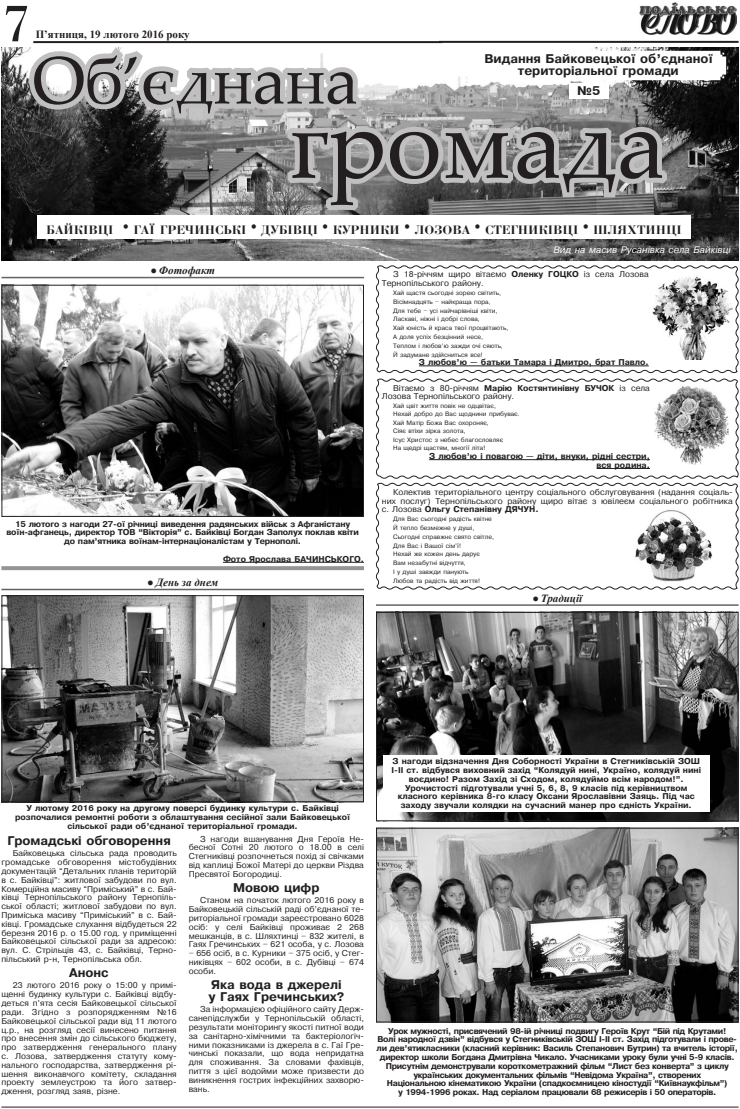
<style>
.page{position:relative;width:740px;height:1109px;background:#fff}
.page>*{position:absolute;margin:0;border:0;box-sizing:border-box;transform-origin:0 0}
.t1{font:98px "Palatino Linotype";color:#231f20}
.t2{font:67px "Palatino Linotype";color:#231f20}
.t3{font:54px "Uk Bodoni";color:#231f20}
.t4{font:700 13px "Uk Bodoni";color:#231f20}
.t5{font:700 12px/12px "Ukrainian Pragmatica";color:#231f20;text-align:center}
.t6{font:italic 700 11px "Times New Roman";color:#231f20}
.t7{font:700 11px "Times New Roman";color:#231f20}
.t8{font:italic 9px "Ukrainian Pragmatica";color:#fff}
.t9{font:8px/8.8px "Ukrainian Pragmatica";color:#231f20;text-align:justify}
.t10{font:700 8px/8.8px "Ukrainian Pragmatica";color:#231f20;text-align:center}
.t11{font:700 8px/8.8px "Ukrainian Pragmatica";letter-spacing:-.04em;color:#231f20;text-align:center}
.t12{font:700 8px/8.8px "Ukrainian Pragmatica";letter-spacing:-.02em;color:#231f20;text-align:center}
.t13{font:6px/8.8px "Ukrainian Pragmatica";color:#231f20}
.s1{font-family:"Ukrainian Pragmatica";font-size:20px}
.s2{font-weight:400;font-style:normal}
.s3{font-weight:700}
</style>
<div class="page">
<img style="left:639px;top:3px;width:97px;height:32px">
<hr style="left:1px;top:1106px;width:737px;height:1px;background:#231f20">
<hr style="left:33px;top:41px;width:409px;height:2px;background:#231f20">
<hr style="left:439px;top:41px;width:299px;height:2px;background:#231f20">
<hr style="left:2px;top:277px;width:362px;height:1px;background:#636366">
<hr style="left:376px;top:604px;width:362px;height:2px;background:#636366">
<svg style="left:375px;top:265px;width:364px;height:108px"></svg>
<svg style="left:375px;top:378px;width:364px;height:101px"></svg>
<img style="left:653px;top:275px;width:79px;height:85px">
<img style="left:654px;top:385px;width:75px;height:79px">
<svg style="left:375px;top:482px;width:364px;height:108px"></svg>
<img style="left:634px;top:507px;width:79px;height:76px">
<img style="left:1px;top:47px;width:737px;height:214px">
<svg style="left:436px;top:122px;width:82px;height:986px"></svg>
<svg style="left:504px;top:119px;width:168px;height:83px"></svg>
<svg style="left:22px;top:41px;width:202px;height:82px"></svg>
<svg style="left:205px;top:62px;width:56px;height:1046px"></svg>
<svg style="left:277px;top:239px;width:57px;height:869px"></svg>
<svg style="left:242px;top:59px;width:209px;height:156px"></svg>
<svg style="left:471px;top:51px;width:255px;height:29px"></svg>
<div style="left:37px;top:215px;width:654px;height:24px;background:#fff"></div>
<div style="left:569px;top:83px;width:40px;height:16px;background:#fff"></div>
<img style="left:378px;top:614px;width:358px;height:205px">
<div style="left:376px;top:612px;width:362px;height:209px;border:1px solid #231f20"></div>
<div style="left:383px;top:755px;width:327px;height:56px;background:#fff"></div>
<img style="left:378px;top:829px;width:358px;height:191px">
<div style="left:376px;top:827px;width:362px;height:195px;border:1px solid #231f20"></div>
<svg style="left:1px;top:566px;width:363px;height:4px"></svg>
<hr style="left:223px;top:562px;width:141px;height:1px;background:#231f20">
<img style="left:3px;top:287px;width:359px;height:228px">
<div style="left:1px;top:285px;width:363px;height:232px;border:1px solid #231f20"></div>
<hr style="left:1px;top:588px;width:363px;height:2px;background:#636366">
<img style="left:3px;top:597px;width:359px;height:203px">
<div style="left:1px;top:595px;width:363px;height:207px;border:1px solid #231f20"></div>
<h3 class="t3" style="left:2px;top:-5px;width:30px">7</h3>
<h3 class="t7" style="left:36px;top:26px;width:155px">П’ятниця, 19 лютого 2016 року</h3>
<h2 class="t2" style="left:33px;top:33px;width:327px">Об’єднана</h2>
<h3 class="t5" style="left:484px;top:53px;width:230px">Видання Байковецької об’єднаної територіальної громади</h3>
<h3 class="t5" style="left:577px;top:85px;width:24px">№5</h3>
<h1 class="t1" style="left:289px;top:75px;width:379px">громада</h1>
<h3 class="t4" style="left:46px;top:223px;width:637px">Байківці <span class="s1">•</span>Гаї Гречинські<span class="s1">•</span>Дубівці<span class="s1">•</span>Курники<span class="s1">•</span>Лозова<span class="s1">•</span>Стегниківці<span class="s1">•</span>Шляхтинці</h3>
<h3 class="t6" style="left:150px;top:262px;width:66px"><span class="s2">●</span> Фотофакт</h3>
<p class="t12" style="left:6px;top:519px;width:354px">15 лютого з нагоди 27-ої річниці виведення радянських військ з Афганістану воїн-афганець, директор ТОВ “Вікторія” с. Байківці Богдан Заполух поклав квіти до пам’ятника воїнам-інтернаціоналістам у Тернополі.</p>
<p class="t10" style="left:223px;top:554px;width:142px">Фото Ярослава БАЧИНСЬКОГО.</p>
<h3 class="t6" style="left:147px;top:574px;width:73px"><span class="s2">●</span> День за днем</h3>
<p class="t8" style="left:553px;top:245px;width:179px">Вид на масив Русанівка села Байківці</p>
<p class="t9" style="left:382px;top:270px;width:268px;text-indent:11px">З 18-річчям щиро вітаємо <span class="s3">Оленку ГОЦКО</span> із села Лозова<br>Тернопільського району.</p>
<p class="t13" style="left:393px;top:288px;width:117px">Хай щастя сьогодні зорею світить,<br>Вісімнадцять – найкраща пора,<br>Для тебе – усі найчарівніші квіти,<br>Ласкаві, ніжні і добрі слова,<br>Хай юність й краса твої процвітають,<br>А доля успіх безцінний несе,<br>Теплом і любов’ю зажди очі сяють,<br>Й задумане здійсниться все!</p>
<p class="t10" style="left:419px;top:358px;width:231px">З любов’ю — батьки Тамара і Дмитро, брат Павло.</p>
<p class="t9" style="left:382px;top:383px;width:270px;text-indent:11px">Вітаємо з 80-річчям <span class="s3">Марію Костянтинівну БУЧОК</span> із села<br>Лозова Тернопільського району.</p>
<p class="t13" style="left:393px;top:401px;width:128px;line-height:8.5px">Хай цвіт життя повік не одцвітає,<br>Нехай добро до Вас щоднини прибуває.<br>Хай Матір Божа Вас охороняє,<br>Сіяє втіхи зірка золота,<br>Ісус Христос з небес благословляє<br>На щедрі щастям, многії літа!</p>
<p class="t10" style="left:429px;top:452px;width:222px;text-align:right">З любов’ю і повагою — діти, внуки, рідні сестри, вся родина.</p>
<p class="t9" style="left:382px;top:487px;width:352px;text-indent:11px">Колектив територіального центру соціального обслуговування (надання соціаль&shy;них послуг) Тернопільського району щиро вітає з ювілеєм соціального робітника с. Лозова <span class="s3">Ольгу Степанівну ДЯЧУН.</span></p>
<p class="t13" style="left:393px;top:514px;width:102px">Для Вас сьогодні радість квітне<br>Й тепло безмежне у душі,<br>Сьогодні справжнє свято світле,<br>Для Вас і Вашої сім’ї!<br>Нехай же кожен день дарує<br>Вам незабутні відчуття,<br>І у душі завжди панують<br>Любов та радість від життя!</p>
<h3 class="t6" style="left:532px;top:590px;width:51px"><span class="s2">●</span> Традиції</h3>
<p class="t10" style="left:15px;top:804px;width:336px">У лютому 2016 року на другому поверсі будинку культури с. Байківці розпочалися ремонтні роботи з облаштування сесійної зали Байковецької сільської ради об’єднаної територіальної громади.</p>
<h3 class="t5" style="left:7px;top:834px;width:165px">Громадські обговорення</h3>
<p class="t9" style="left:1px;top:849px;width:177px;text-indent:11px">Байковецька сільська рада проводить громадське обговорення містобудівних документацій “Детальних планів територій в с. Байківці”: житлової забудови по вул.<br>Комерційна масиву “Приміський” в с. Бай&shy;ківці Тернопільського району Тернопіль&shy;ської області; житлової забудови по вул.<br>Приміська масиву “Приміський” в с. Бай&shy;ківці. Громадське слухання відбудеться 22 березня 2016 р. о 15.00 год. у приміщенні Байковецької сільської ради за адресою: вул. С. Стрільців 43, с. Байківці, Терно&shy;пільський р-н, Тернопільська обл.</p>
<h3 class="t5" style="left:69px;top:966px;width:41px">Анонс</h3>
<p class="t9" style="left:1px;top:981px;width:177px;text-indent:11px">23 лютого 2016 року о 15:00 у примі&shy;щенні будинку культури с. Байківці відбу&shy;деться п’ята сесія Байковецької сільської ради. Згідно з розпорядженням №16<br>Байковецької сільської ради від 11 лютого ц.р., на розгляд сесії винесено питання про внесення змін до сільського бюджету, про затвердження генерального плану с. Лозова, затвердження статуту кому&shy;нального господарства, затвердження рі&shy;шення виконавчого комітету, складання проекту землеустрою та його затвер&shy;дження, розгляд заяв, різне.</p>
<p class="t9" style="left:189px;top:834px;width:177px;text-indent:11px">З нагоди вшанування Дня Героїв Не&shy;бесної Сотні 20 лютого о 18.00 в селі Стегниківці розпочнеться похід зі свічками від каплиці Божої Матері до церкви Різдва Пресвятої Богородиці.</p>
<h3 class="t5" style="left:233px;top:881px;width:88px">Мовою цифр</h3>
<p class="t9" style="left:189px;top:896px;width:177px;text-indent:11px">Станом на початок лютого 2016 року в Байковецькій сільській раді об’єднаної те&shy;риторіальної громади зареєстровано 6028 осіб: у селі Байківці проживає 2 268 мешканців, в с. Шляхтинці – 832 жителі, в Гаях Гречинських – 621 особа, у с. Лозова</p>
<p class="t9" style="left:189px;top:948px;width:177px">– 656 осіб, в с. Курники – 375 осіб, у Стег&shy;никівцях – 602 особи, в с. Дубівці – 674 особи.</p>
<h3 class="t5" style="left:208px;top:978px;width:138px;text-align:left">Яка вода в джерелі у Гаях Гречинських?</h3>
<p class="t9" style="left:189px;top:1004px;width:177px;text-indent:11px">За інформацією офіційного сайту Держ&shy;санепідслужби у Тернопільській області, результати моніторингу якості питної води за санітарно-хімічними та бактеріологіч&shy;ними показниками із джерела в с. Гаї Гре&shy;чинські показали, що вода непридатна для споживання. За словами фахівців, пиття з цієї водойми може призвести до виникнення гострих інфекційних захворю&shy;вань.</p>
<p class="t10" style="left:392px;top:756px;width:311px">З нагоди відзначення Дня Соборності України в Стегниківській ЗОШ І-ІІ ст. відбувся виховний захід “Колядуй нині, Україно, колядуй нині воєдино! Разом Захід зі Сходом, колядуймо всім народом!”.<br>Урочистості підготували учні 5, 6, 8, 9 класів під керівництвом класного керівника 8-го класу Оксани Ярославівни Заяць. Під час заходу звучали колядки на сучасний манер про єдність України.</p>
<p class="t11" style="left:377px;top:1026px;width:363px">Урок мужності, присвячений 98-ій річниці подвигу Героїв Крут “Бій під Крутами!<br>Волі народної дзвін” відбувся у Стегниківській ЗОШ І-ІІ ст. Захід підготували і прове&shy;ли дев’ятикласники (класний керівник: Василь Степанович Бутрин) та вчитель історії, директор школи Богдана Дмитрівна Чикало. Учасниками уроку були учні 5-9 класів.<br>Присутнім демонстрували короткометражний фільм “Лист без конверта” з циклу українських документальних фільмів “Невідома Україна”, створених<br>Національною кінематикою України (спадкоємницею кіностудії “Київнаукфільм”)<br>у 1994-1996 роках. Над серіалом працювали 68 режисерів і 50 операторів.</p>
</div>
